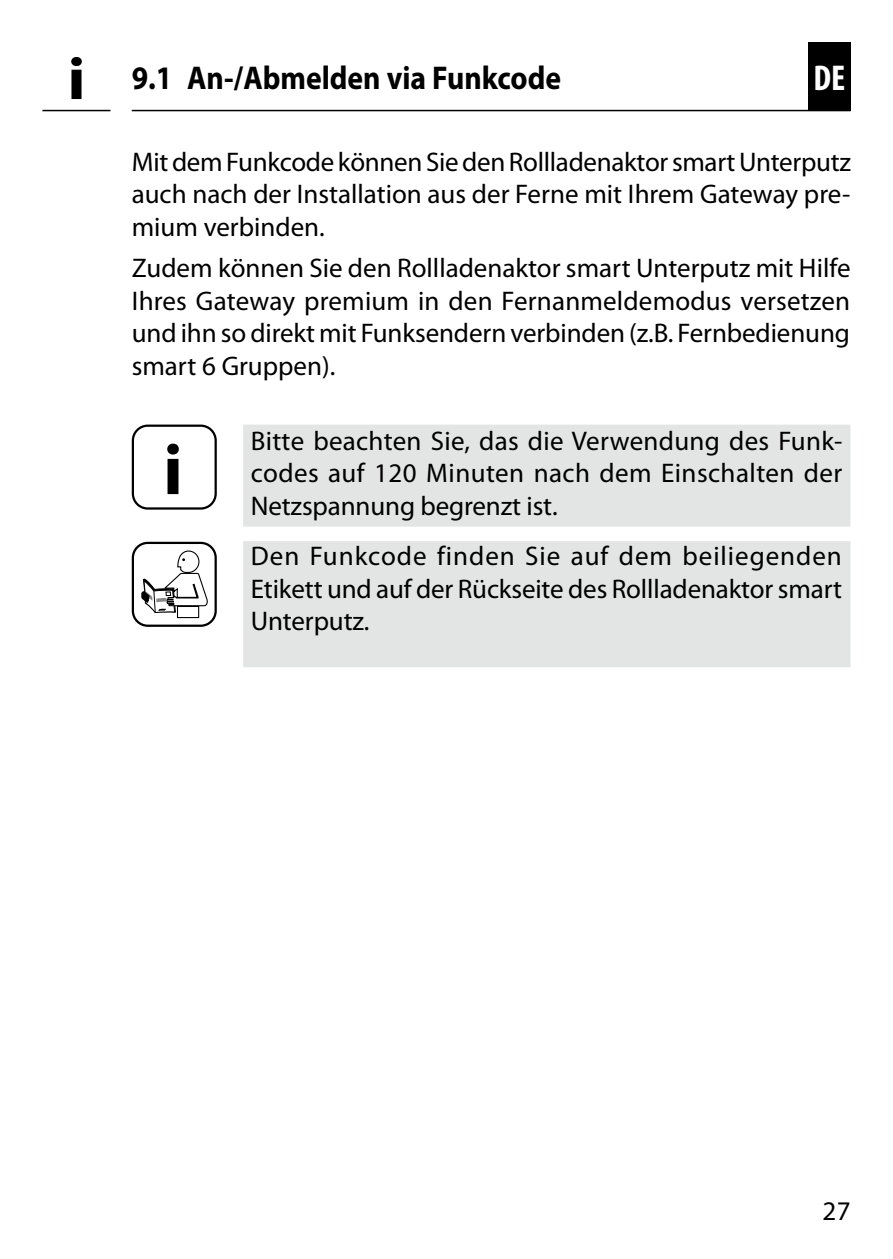
<style>
.page{position:relative;width:893px;height:1259px;background:#fff}
.page>*{position:absolute;margin:0;border:0;box-sizing:border-box;transform-origin:0 0}
.INFO-Icon{font:700 72px "Myriad Pro";color:#000}
.INFO-Icon-2{font:700 60px "Myriad Pro";color:#000;scale:1.1 1}
.t1{font:700 condensed 36px "Myriad Pro";color:#fff}
.Kapitel_ab_1_1_-_DE{font:700 33px "Myriad Pro";color:#000;scale:.9 1}
.Fließtext_-_DE{font:27px/32.4px "Myriad Pro";color:#000;text-align:justify}
.Nützliche_Infos_-_DE{font:27px/32.4px "Myriad Pro";letter-spacing:-.005em;color:#000;text-align:justify}
</style>
<div class="page">
<div style="left:808px;top:42px;width:42px;height:69px;background:#000"></div>
<div style="left:243px;top:424px;width:607px;height:102px;background:#e3e4e4"></div>
<div style="left:243px;top:541px;width:607px;height:126px;background:#e3e4e4"></div>
<div style="left:132px;top:424px;width:85px;height:85px;border:2px solid #000;border-radius:15px"></div>
<div style="left:177px;top:606px;width:22px;height:12px;border:1px solid #000"></div>
<svg style="left:142px;top:550px;width:66px;height:63px"></svg>
<div style="left:132px;top:542px;width:85px;height:85px;border:2px solid #000;border-radius:15px"></div>
<hr style="left:132px;top:110px;width:719px;height:1px;background:#000">
<hr style="left:42px;top:110px;width:68px;height:1px;background:#000">
<p class="INFO-Icon-2" style="left:67px;top:45px;width:18px">i</p>
<p class="Kapitel_ab_1_1_-_DE" style="left:132px;top:59px;width:478px">9.1 An-/Abmelden via Funkcode</p>
<h3 class="t1" style="left:813px;top:58px;width:33px">DE</h3>
<p class="Fließtext_-_DE" style="left:132px;top:146px;width:721px">Mit dem Funkcode können Sie den Rollladenaktor smart Unterputz auch nach der Installation aus der Ferne mit Ihrem Gateway pre&shy;mium verbinden.</p>
<p class="Fließtext_-_DE" style="left:132px;top:252px;width:720px">Zudem können Sie den Rollladenaktor smart Unterputz mit Hilfe Ihres Gateway premium in den Fernanmeldemodus versetzen und ihn so direkt mit Funksendern verbinden (z.B. Fernbedienung smart 6 Gruppen).</p>
<p class="INFO-Icon" style="left:163px;top:429px;width:21px">i</p>
<p class="Nützliche_Infos_-_DE" style="left:251px;top:425px;width:593px">Bitte beachten Sie, das die Verwendung des Funk&shy;codes auf 120 Minuten nach dem Einschalten der Netzspannung begrenzt ist.</p>
<p class="Nützliche_Infos_-_DE" style="left:251px;top:540px;width:593px">Den Funkcode finden Sie auf dem beiliegenden Etikett und auf der Rückseite des Rollladenaktor smart Unterputz.</p>
<p class="Fließtext_-_DE" style="left:822px;top:1195px;width:29px">27</p>
</div>
